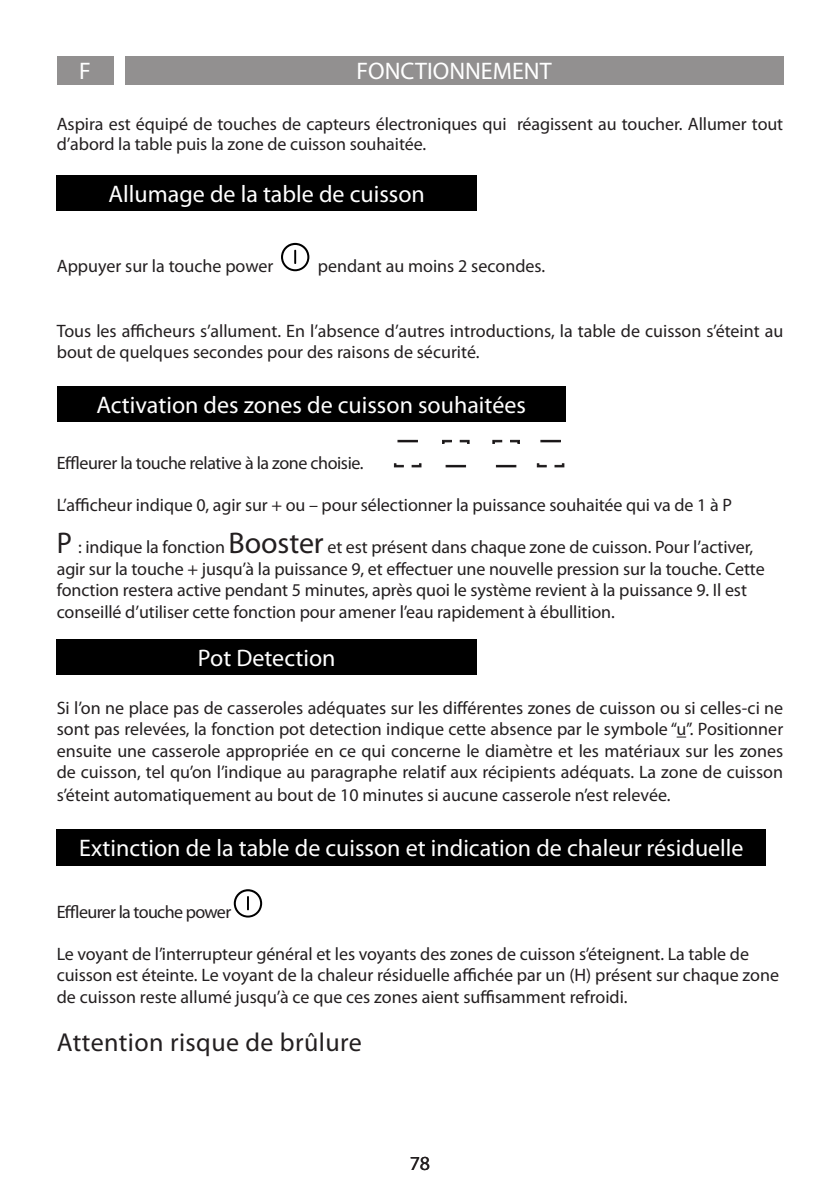
<style>
.page{position:relative;width:840px;height:1191px;background:#fff}
.page>*{position:absolute;margin:0;border:0;box-sizing:border-box;transform-origin:0 0}
.Normale{font:26px "Myriad Pro";letter-spacing:.015em;color:#231f20}
.t1{font:24px "Myriad Pro";color:#fff}
.t2{font:20px "Myriad Pro";color:#231f20}
.Normale-2{font:18px/21.6px "Myriad Pro";letter-spacing:-.005em;color:#231f20}
.Normale-3{font:18px "Myriad Pro";letter-spacing:-.025em;color:#231f20}
.Normale-4{font:18px "Myriad Pro";letter-spacing:-.035em;color:#231f20}
.s1{font-size:30px}
</style>
<div class="page">
<div style="left:125px;top:57px;width:657px;height:28px;background:#929090"></div>
<div style="left:57px;top:57px;width:56px;height:28px;background:#929090"></div>
<svg style="left:442px;top:439px;width:10px;height:5px"></svg>
<svg style="left:459px;top:439px;width:11px;height:5px"></svg>
<div style="left:397px;top:440px;width:20px;height:2px;border:1px solid #231f20"></div>
<div style="left:495px;top:465px;width:21px;height:2px;border:1px solid #231f20"></div>
<div style="left:540px;top:440px;width:20px;height:2px;border:1px solid #231f20"></div>
<div style="left:445px;top:465px;width:21px;height:2px;border:1px solid #231f20"></div>
<svg style="left:510px;top:439px;width:10px;height:5px"></svg>
<svg style="left:492px;top:439px;width:10px;height:5px"></svg>
<svg style="left:536px;top:463px;width:11px;height:5px"></svg>
<svg style="left:554px;top:463px;width:10px;height:5px"></svg>
<svg style="left:393px;top:463px;width:11px;height:5px"></svg>
<svg style="left:411px;top:463px;width:11px;height:5px"></svg>
<svg style="left:281px;top:243px;width:28px;height:28px"></svg>
<svg style="left:234px;top:889px;width:28px;height:28px"></svg>
<div style="left:57px;top:175px;width:419px;height:36px;background:#000"></div>
<div style="left:57px;top:386px;width:508px;height:36px;background:#000"></div>
<div style="left:57px;top:639px;width:419px;height:36px;background:#000"></div>
<div style="left:57px;top:829px;width:708px;height:36px;background:#000"></div>
<h2 class="t1" style="left:79px;top:56px;width:13px">F</h2>
<h2 class="t1" style="left:356px;top:56px;width:197px">FONCTIONNEMENT</h2>
<p class="Normale-2" style="left:57px;top:114px;width:727px;line-height:19.8px">Aspira est équipé de touches de capteurs électroniques qui réagissent au toucher. Allumer tout d’abord la table puis la zone de cuisson souhaitée.</p>
<h2 class="t1" style="left:362px;top:56px;width:185px">FUNZIONAMENTO</h2>
<p class="t1" style="left:108px;top:179px;width:317px">Allumage de la table de cuisson</p>
<p class="Normale-2" style="left:57px;top:254px;width:218px">Appuyer sur la touche power</p>
<p class="Normale-2" style="left:318px;top:254px;width:229px">pendant au moins 2 secondes.</p>
<p class="Normale-2" style="left:57px;top:319px;width:727px">Tous les afficheurs s’allument. En l’absence d’autres introductions, la table de cuisson s’éteint au bout de quelques secondes pour des raisons de sécurité.</p>
<p class="t1" style="left:96px;top:390px;width:431px">Activation des zones de cuisson souhaitées</p>
<p class="Normale-3" style="left:57px;top:451px;width:308px">Effleurer la touche relative à la zone choisie.</p>
<p class="Normale-2" style="left:57px;top:494px;width:676px">L’afficheur indique 0, agir sur + ou – pour sélectionner la puissance souhaitée qui va de 1 à P</p>
<p class="Normale-2" style="left:57px;top:536px;width:709px"><span class="s1">P</span> : indique la fonction <span class="s1">Booster</span> et est présent dans chaque zone de cuisson. Pour l’activer, agir sur la touche + jusqu’à la puissance 9, et effectuer une nouvelle pression sur la touche. Cette fonction restera active pendant 5 minutes, après quoi le système revient à la puissance 9. Il est conseillé d’utiliser cette fonction pour amener l’eau rapidement à ébullition.</p>
<p class="t1" style="left:198px;top:643px;width:139px">Pot Detection</p>
<p class="Normale-2" style="left:57px;top:696px;width:727px;text-align:justify">Si l’on ne place pas de casseroles adéquates sur les différentes zones de cuisson ou si celles-ci ne sont pas relevées, la fonction pot detection indique cette absence par le symbole “u”. Positionner ensuite une casserole appropriée en ce qui concerne le diamètre et les matériaux sur les zones de cuisson, tel qu’on l’indique au paragraphe relatif aux récipients adéquats. La zone de cuisson s’éteint automatiquement au bout de 10 minutes si aucune casserole n’est relevée.</p>
<p class="t1" style="left:79px;top:833px;width:665px">Extinction de la table de cuisson et indication de chaleur résiduelle</p>
<p class="Normale-4" style="left:57px;top:900px;width:176px">Effleurer la touche power</p>
<p class="Normale-2" style="left:57px;top:942px;width:723px">Le voyant de l’interrupteur général et les voyants des zones de cuisson s’éteignent. La table de cuisson est éteinte. Le voyant de la chaleur résiduelle affichée par un (H) présent sur chaque zone de cuisson reste allumé jusqu’à ce que ces zones aient suffisamment refroidi.</p>
<p class="Normale" style="left:57px;top:1026px;width:306px">Attention risque de brûlure</p>
<p class="t2" style="left:409px;top:1151px;width:22px">78</p>
</div>
